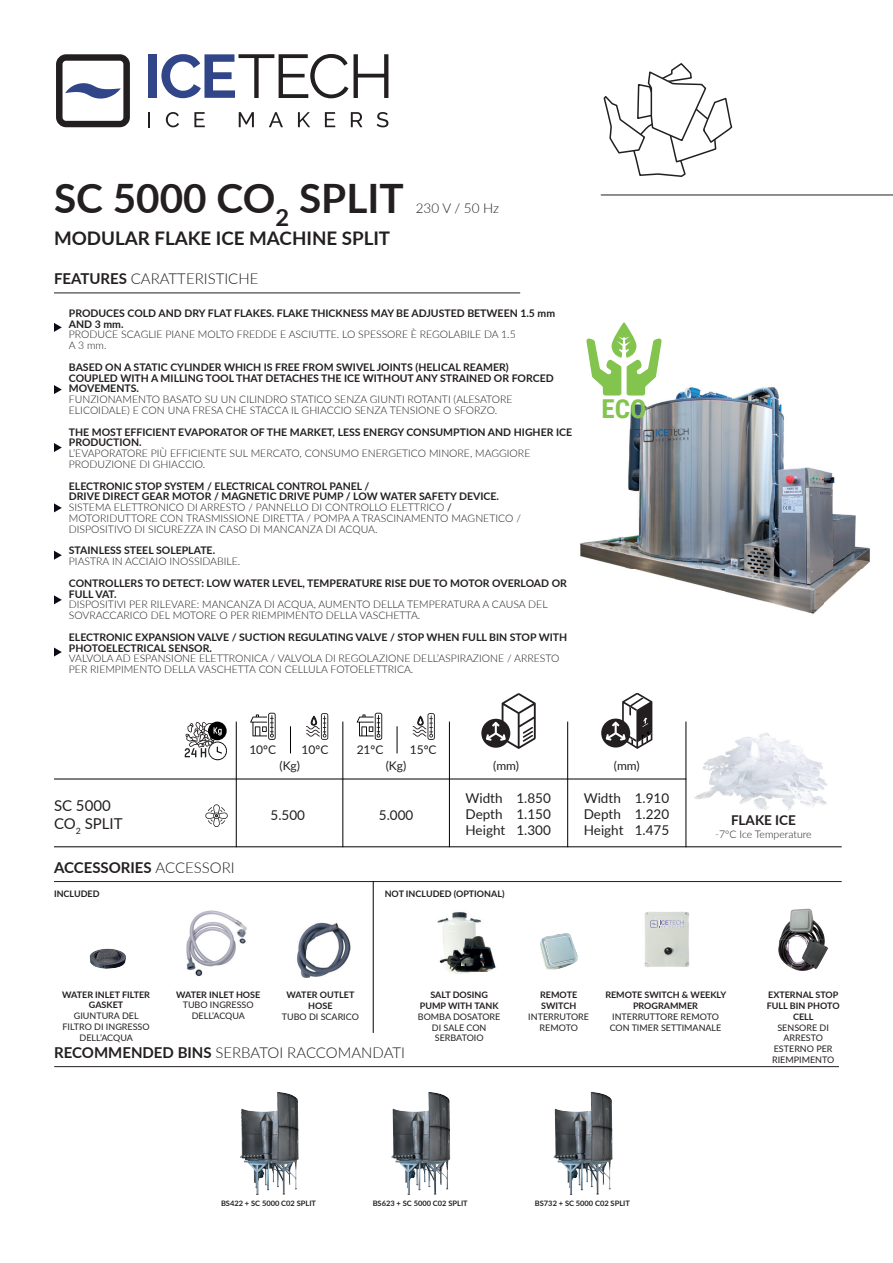
<style>
.page{position:relative;width:893px;height:1263px;background:#fff}
.page>*{position:absolute;margin:0;border:0;box-sizing:border-box;transform-origin:0 0}
.t1{font:700 40.5px "Lato";color:#231f20}
.t2{font:700 26.1px "Roboto Condensed";color:#82c44d}
.t3{font:700 18.75px "Lato";color:#231f20}
.t4{font:300 15px "Lato";color:#231f20}
.t5{font:700 15px "Lato";color:#231f20}
.t6{font:15px/18px "Lato";color:#231f20}
.t7{font:13.5px/16.2px "Lato";color:#231f20}
.t8{font:300 13.5px "Lato";color:#231f20}
.t9{font:700 13.5px "Lato";color:#231f20}
.t10{font:12px "Lato";color:#231f20}
.t11{font:300 10.5px/10.8px "Lato";color:#231f20}
.t12{font:700 10.5px/10.8px "Lato";color:#231f20}
.t13{font:9px/10.8px "Lato";color:#231f20;text-align:center}
.t14{font:700 9px/10.8px "Lato";color:#231f20;text-align:center}
.t15{font:700 7.5px "Lato";color:#231f20}
.s1{font-weight:700}
.s2{font-weight:400}
.s3{font-weight:300}
</style>
<div class="page">
<img style="left:682px;top:721px;width:146px;height:110px">
<hr style="left:54px;top:293px;width:466px;height:1px;background:#231f20">
<hr style="left:54px;top:881px;width:788px;height:1px;background:#231f20">
<hr style="left:54px;top:779px;width:632px;height:1px;background:#000">
<hr style="left:54px;top:846px;width:788px;height:1px;background:#000">
<hr style="left:236px;top:722px;width:1px;height:125px;background:#000">
<hr style="left:342px;top:722px;width:1px;height:125px;background:#000">
<hr style="left:449px;top:722px;width:1px;height:125px;background:#000">
<hr style="left:373px;top:881px;width:1px;height:152px;background:#000">
<hr style="left:567px;top:722px;width:1px;height:125px;background:#000">
<hr style="left:686px;top:722px;width:1px;height:125px;background:#000">
<svg style="left:290px;top:726px;width:1px;height:27px"></svg>
<svg style="left:250px;top:713px;width:26px;height:27px"></svg>
<svg style="left:306px;top:713px;width:22px;height:27px"></svg>
<svg style="left:397px;top:726px;width:1px;height:27px"></svg>
<svg style="left:357px;top:713px;width:25px;height:27px"></svg>
<svg style="left:413px;top:713px;width:22px;height:27px"></svg>
<svg style="left:481px;top:719px;width:29px;height:29px"></svg>
<svg style="left:486px;top:693px;width:50px;height:56px"></svg>
<svg style="left:601px;top:718px;width:29px;height:29px"></svg>
<svg style="left:606px;top:693px;width:46px;height:56px"></svg>
<img style="left:186px;top:910px;width:61px;height:66px">
<img style="left:297px;top:922px;width:54px;height:55px">
<svg style="left:54px;top:323px;width:8px;height:9px"></svg>
<svg style="left:54px;top:385px;width:8px;height:9px"></svg>
<svg style="left:54px;top:443px;width:8px;height:9px"></svg>
<svg style="left:54px;top:503px;width:8px;height:9px"></svg>
<svg style="left:54px;top:551px;width:8px;height:9px"></svg>
<svg style="left:54px;top:595px;width:8px;height:9px"></svg>
<svg style="left:54px;top:647px;width:8px;height:9px"></svg>
<svg style="left:185px;top:722px;width:42px;height:38px"></svg>
<hr style="left:54px;top:1066px;width:785px;height:1px;background:#231f20">
<svg style="left:603px;top:63px;width:129px;height:114px"></svg>
<svg style="left:205px;top:804px;width:23px;height:23px"></svg>
<hr style="left:601px;top:195px;width:292px;height:1px;background:#231f20">
<svg style="left:56px;top:54px;width:74px;height:73px"></svg>
<svg style="left:148px;top:112px;width:2px;height:15px"></svg>
<svg style="left:166px;top:112px;width:13px;height:15px"></svg>
<svg style="left:194px;top:112px;width:11px;height:15px"></svg>
<svg style="left:239px;top:112px;width:15px;height:15px"></svg>
<svg style="left:269px;top:112px;width:14px;height:15px"></svg>
<svg style="left:298px;top:112px;width:12px;height:15px"></svg>
<svg style="left:325px;top:112px;width:10px;height:15px"></svg>
<svg style="left:351px;top:112px;width:11px;height:15px"></svg>
<svg style="left:377px;top:112px;width:11px;height:15px"></svg>
<div style="left:148px;top:54px;width:9px;height:44px;background:#304688"></div>
<svg style="left:161px;top:54px;width:187px;height:44px"></svg>
<svg style="left:354px;top:54px;width:34px;height:44px"></svg>
<img style="left:90px;top:949px;width:36px;height:20px">
<img style="left:437px;top:912px;width:59px;height:62px">
<img style="left:540px;top:933px;width:37px;height:36px">
<img style="left:779px;top:908px;width:46px;height:32px">
<img style="left:778px;top:940px;width:50px;height:31px">
<img style="left:580px;top:386px;width:290px;height:228px">
<svg style="left:586px;top:322px;width:76px;height:73px"></svg>
<img style="left:644px;top:911px;width:46px;height:56px">
<svg style="left:650px;top:917px;width:34px;height:11px"></svg>
<img style="left:240px;top:1092px;width:59px;height:103px">
<img style="left:391px;top:1092px;width:59px;height:103px">
<img style="left:553px;top:1092px;width:60px;height:103px">
<h1 class="t1" style="left:54px;top:168px;width:351px">SC 5000 CO<sub>2</sub> SPLIT</h1>
<h3 class="t3" style="left:54px;top:224px;width:338px">MODULAR FLAKE ICE MACHINE SPLIT</h3>
<h3 class="t4" style="left:54px;top:268px;width:206px"><span class="s1">FEATURES</span> CARATTERISTICHE</h3>
<p class="t8" style="left:416px;top:198px;width:85px">230 V / 50 Hz</p>
<p class="t12" style="left:69px;top:307px;width:488px">PRODUCES COLD AND DRY FLAT FLAKES. FLAKE THICKNESS MAY BE ADJUSTED BETWEEN 1.5 mm<br>AND 3 mm.</p>
<p class="t11" style="left:69px;top:329px;width:448px">PRODUCE SCAGLIE PIANE MOLTO FREDDE E ASCIUTTE. LO SPESSORE È REGOLABILE DA 1.5<br>A 3 mm.</p>
<p class="t12" style="left:69px;top:361px;width:486px">BASED ON A STATIC CYLINDER WHICH IS FREE FROM SWIVEL JOINTS (HELICAL REAMER)<br>COUPLED WITH A MILLING TOOL THAT DETACHES THE ICE WITHOUT ANY STRAINED OR FORCED<br>MOVEMENTS.</p>
<p class="t11" style="left:69px;top:394px;width:445px">FUNZIONAMENTO BASATO SU UN CILINDRO STATICO SENZA GIUNTI ROTANTI (ALESATORE<br>ELICOIDALE) E CON UNA FRESA CHE STACCA IL GHIACCIO SENZA TENSIONE O SFORZO.</p>
<p class="t12" style="left:69px;top:426px;width:505px">THE MOST EFFICIENT EVAPORATOR OF THE MARKET, LESS ENERGY CONSUMPTION AND HIGHER ICE<br>PRODUCTION.</p>
<p class="t11" style="left:69px;top:448px;width:463px">L’EVAPORATORE PIÙ EFFICIENTE SUL MERCATO, CONSUMO ENERGETICO MINORE, MAGGIORE<br>PRODUZIONE DI GHIACCIO.</p>
<p class="t11" style="left:69px;top:480px;width:453px"><span class="s1">ELECTRONIC STOP SYSTEM / ELECTRICAL CONTROL PANEL /<br>DRIVE DIRECT GEAR MOTOR / MAGNETIC DRIVE PUMP / LOW WATER SAFETY DEVICE.<br></span>SISTEMA ELETTRONICO DI ARRESTO / PANNELLO DI CONTROLLO ELETTRICO <span class="s2">/ </span>MOTORIDUTTORE CON TRASMISSIONE DIRETTA / POMPA A TRASCINAMENTO MAGNETICO / DISPOSITIVO DI SICUREZZA IN CASO DI MANCANZA DI ACQUA.</p>
<p class="t12" style="left:69px;top:545px;width:148px">STAINLESS STEEL SOLEPLATE.</p>
<p class="t11" style="left:69px;top:556px;width:173px">PIASTRA IN ACCIAIO INOSSIDABILE.</p>
<p class="t12" style="left:69px;top:577px;width:500px">CONTROLLERS TO DETECT: LOW WATER LEVEL, TEMPERATURE RISE DUE TO MOTOR OVERLOAD OR<br>FULL VAT.</p>
<p class="t11" style="left:69px;top:599px;width:480px">DISPOSITIVI PER RILEVARE: MANCANZA DI ACQUA, AUMENTO DELLA TEMPERATURA A CAUSA DEL<br>SOVRACCARICO DEL MOTORE O PER RIEMPIMENTO DELLA VASCHETTA.</p>
<p class="t12" style="left:69px;top:631px;width:500px">ELECTRONIC EXPANSION VALVE / SUCTION REGULATING VALVE / STOP WHEN FULL BIN STOP WITH<br>PHOTOELECTRICAL SENSOR.</p>
<p class="t11" style="left:69px;top:653px;width:492px">VALVOLA AD ESPANSIONE ELETTRONICA / VALVOLA DI REGOLAZIONE DELL’ASPIRAZIONE / ARRESTO<br>PER RIEMPIMENTO DELLA VASCHETTA CON CELLULA FOTOELETTRICA.</p>
<p class="t10" style="left:249px;top:741px;width:28px">10ºC</p>
<p class="t10" style="left:302px;top:741px;width:28px">10ºC</p>
<p class="t10" style="left:357px;top:741px;width:28px">21ºC</p>
<p class="t10" style="left:410px;top:741px;width:28px">15ºC</p>
<h2 class="t2" style="left:601px;top:390px;width:46px">ECO</h2>
<h3 class="t6" style="left:54px;top:796px;width:70px">SC 5000<br>CO<sub>2</sub> SPLIT</h3>
<h3 class="t5" style="left:54px;top:856px;width:182px">ACCESSORIES <span class="s3">ACCESSORI</span></h3>
<p class="t10" style="left:279px;top:757px;width:22px">(Kg)</p>
<p class="t10" style="left:386px;top:757px;width:22px">(Kg)</p>
<p class="t7" style="left:271px;top:806px;width:36px">5.500</p>
<p class="t7" style="left:379px;top:806px;width:36px">5.000</p>
<p class="t10" style="left:493px;top:757px;width:27px">(mm)</p>
<p class="t10" style="left:614px;top:757px;width:27px">(mm)</p>
<p class="t7" style="left:465px;top:789px;width:41px">Width<br>Depth<br>Height</p>
<p class="t7" style="left:584px;top:789px;width:41px">Width<br>Depth<br>Height</p>
<p class="t7" style="left:516px;top:789px;width:36px;text-align:justify">1.850<br>1.150<br>1.300</p>
<p class="t7" style="left:635px;top:789px;width:36px;text-align:justify">1.910<br>1.220<br>1.475</p>
<p class="t14" style="left:54px;top:888px;width:47px">INCLUDED</p>
<p class="t14" style="left:385px;top:888px;width:121px">NOT INCLUDED (OPTIONAL)</p>
<p class="t9" style="left:731px;top:810px;width:66px">FLAKE ICE</p>
<p class="t11" style="left:715px;top:828px;width:98px">-7ºC Ice Temperature</p>
<p class="t14" style="left:176px;top:988px;width:86px">WATER INLET HOSE</p>
<p class="t13" style="left:183px;top:999px;width:72px">TUBO INGRESSO<br>DELL’ACQUA</p>
<p class="t14" style="left:62px;top:988px;width:89px">WATER INLET FILTER<br>GASKET</p>
<p class="t13" style="left:62px;top:1010px;width:89px">GIUNTURA DEL<br>FILTRO DI INGRESSO<br>DELL’ACQUA</p>
<p class="t14" style="left:287px;top:989px;width:69px">WATER OUTLET<br>HOSE</p>
<p class="t13" style="left:282px;top:1011px;width:79px">TUBO DI SCARICO</p>
<h3 class="t4" style="left:54px;top:1042px;width:352px"><span class="s1">RECOMMENDED BINS</span> SERBATOI RACCOMANDATI</h3>
<p class="t14" style="left:420px;top:989px;width:80px">SALT DOSING<br>PUMP WITH TANK</p>
<p class="t13" style="left:418px;top:1011px;width:84px">BOMBA DOSATORE<br>DI SALE CON<br>SERBATOIO</p>
<p class="t14" style="left:540px;top:989px;width:39px;text-align:left">REMOTE<br>SWITCH</p>
<p class="t13" style="left:528px;top:1011px;width:62px">INTERRUTORE<br>REMOTO</p>
<p class="t14" style="left:605px;top:989px;width:122px">REMOTE SWITCH &amp; WEEKLY<br>PROGRAMMER</p>
<p class="t13" style="left:610px;top:1011px;width:113px;text-align:left">INTERRUTTORE REMOTO<br>CON TIMER SETTIMANALE</p>
<p class="t14" style="left:767px;top:989px;width:74px">EXTERNAL STOP<br>FULL BIN PHOTO<br>CELL</p>
<p class="t13" style="left:772px;top:1021px;width:64px">SENSORE DI<br>ARRESTO<br>ESTERNO PER<br>RIEMPIMENTO</p>
<p class="t15" style="left:221px;top:1198px;width:97px">BS422 + SC 5000 C02 SPLIT</p>
<p class="t15" style="left:373px;top:1198px;width:97px">BS623 + SC 5000 C02 SPLIT</p>
<p class="t15" style="left:535px;top:1198px;width:97px">BS732 + SC 5000 C02 SPLIT</p>
</div>
